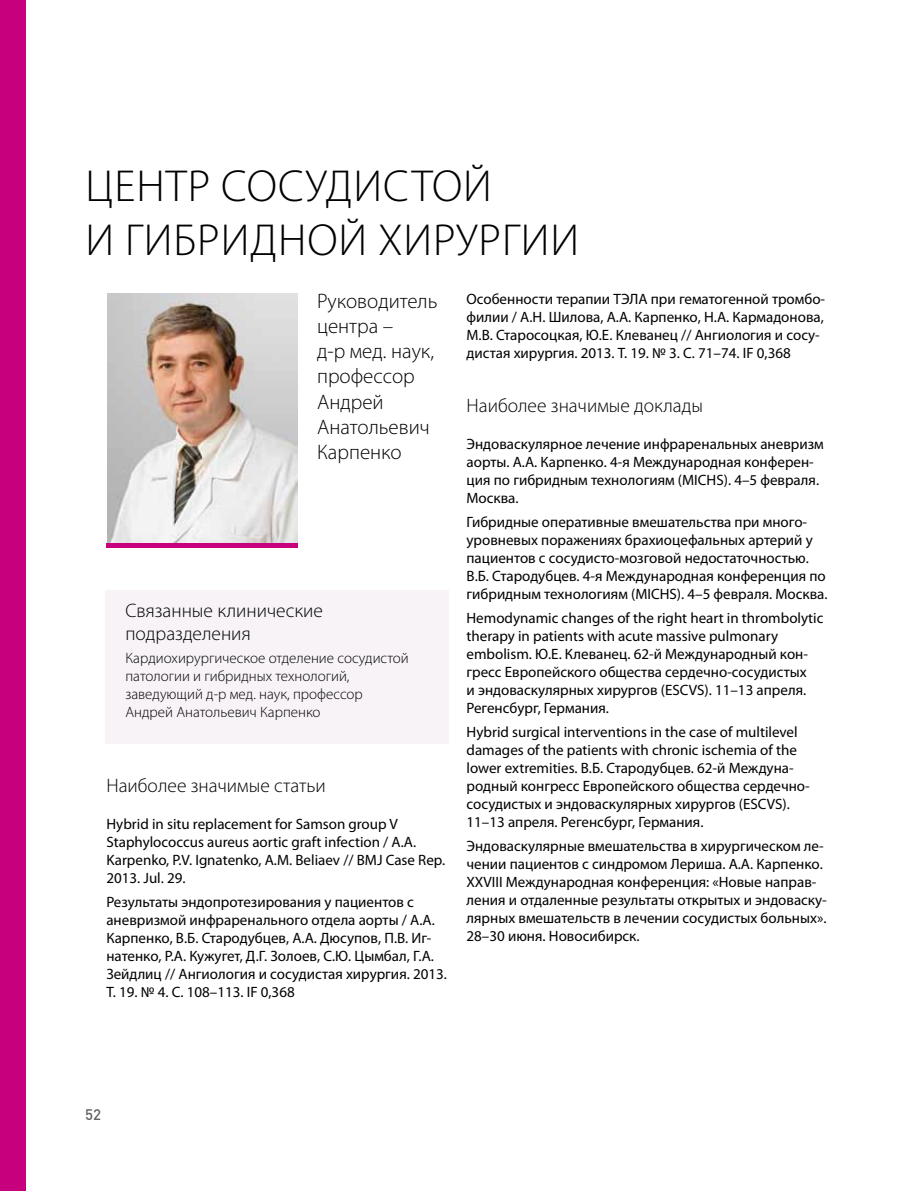
<style>
.page{position:relative;width:915px;height:1191px;background:#fff}
.page>*{position:absolute;margin:0;border:0;box-sizing:border-box;transform-origin:0 0}
.t1{font:300 45px/54px "Myriad Pro";letter-spacing:.11em;color:#000}
.t2{font:300 21px/25.2px "Myriad Pro";color:#000}
.t3{font:300 19.5px/23.4px "Myriad Pro";color:#000}
.t4{font:15px/18px "Myriad Pro";color:#000}
.t5{font:300 15px/18px "Myriad Pro";color:#000}
.t6{font:500 15px "DIN Cyr";color:#636262}
</style>
<div class="page">
<img style="left:107px;top:293px;width:191px;height:250px">
<div style="left:105px;top:590px;width:343px;height:153px;background:#f8f3f7"></div>
<div style="left:0;top:0;width:26px;height:1191px;background:#c7007e"></div>
<hr style="left:106px;top:543px;width:192px;height:4px;background:#c7007e">
<h1 class="t1" style="left:85px;top:159px;width:495px">центр сосудистой<br>и гибридной хирургии</h1>
<h2 class="t2" style="left:317px;top:288px;width:122px">Руководитель центра –<br>д-р мед. наук, профессор<br>Андрей<br>Анатольевич<br>Карпенко</h2>
<p class="t4" style="left:466px;top:290px;width:360px">Особенности терапии ТЭЛА при гематогенной тромбо&shy;филии / А.Н. Шилова, А.А. Карпенко, Н.А. Кармадонова, М.В. Старосоцкая, Ю.Е. Клеванец // Ангиология и сосу&shy;дистая хирургия. 2013. Т. 19. № 3. С. 71–74. IF 0,368</p>
<h3 class="t3" style="left:466px;top:394px;width:238px">Наиболее значимые доклады</h3>
<p class="t4" style="left:466px;top:435px;width:358px">Эндоваскулярное лечение инфраренальных аневризм аорты. А.А. Карпенко. 4-я Международная конферен&shy;ция по гибридным технологиям (MICHS). 4–5 февраля.<br>Москва.</p>
<p class="t4" style="left:466px;top:513px;width:362px">Гибридные оперативные вмешательства при много&shy;уровневых поражениях брахиоцефальных артерий у пациентов с сосудисто-мозговой недостаточностью.<br>В.Б. Стародубцев. 4-я Международная конференция по гибридным технологиям (MICHS). 4–5 февраля. Москва.</p>
<p class="t4" style="left:466px;top:609px;width:358px">Hemodynamic changes of the right heart in thrombolytic therapy in patients with acute massive pulmonary embolism. Ю.Е. Клеванец. 62-й Международный кон&shy;гресс Европейского общества сердечно-сосудистых<br>и эндоваскулярных хирургов (ESCVS). 11–13 апреля.<br>Регенсбург, Германия.</p>
<p class="t4" style="left:466px;top:723px;width:344px">Hybrid surgical interventions in the case of multilevel damages of the patients with chronic ischemia of the lower extremities. В.Б. Стародубцев. 62-й Междуна&shy;родный конгресс Европейского общества сердечно&shy;сосудистых и эндоваскулярных хирургов (ESCVS).<br>11–13 апреля. Регенсбург, Германия.</p>
<p class="t4" style="left:466px;top:837px;width:361px">Эндоваскулярные вмешательства в хирургическом ле&shy;чении пациентов с синдромом Лериша. А.А. Карпенко.<br>XXVIII Международная конференция: «Новые направ&shy;ления и отдаленные результаты открытых и эндоваску&shy;лярных вмешательств в лечении сосудистых больных».<br>28–30 июня. Новосибирск.</p>
<h3 class="t3" style="left:125px;top:598px;width:199px">Связанные клинические подразделения</h3>
<p class="t5" style="left:125px;top:648px;width:285px">Кардиохирургическое отделение сосудистой патологии и гибридных технологий, заведующий д-р мед. наук, профессор Андрей Анатольевич Карпенко</p>
<h3 class="t3" style="left:106px;top:773px;width:221px">Наиболее значимые статьи</h3>
<p class="t4" style="left:106px;top:815px;width:340px">Hybrid in situ replacement for Samson group V Staphylococcus aureus aortic graft infection / A.A.<br>Karpenko, P.V. Ignatenko, A.M. Beliaev // BMJ Case Rep.<br>2013. Jul. 29.</p>
<p class="t4" style="left:106px;top:893px;width:342px">Результаты эндопротезирования у пациентов с аневризмой инфраренального отдела аорты / А.А.<br>Карпенко, В.Б. Стародубцев, А.А. Дюсупов, П.В. Иг&shy;натенко, Р.А. Кужугет, Д.Г. Золоев, С.Ю. Цымбал, Г.А.<br>Зейдлиц // Ангиология и сосудистая хирургия. 2013.<br>Т. 19. № 4. С. 108–113. IF 0,368</p>
<p class="t6" style="left:85px;top:1105px;width:17px">52</p>
</div>
